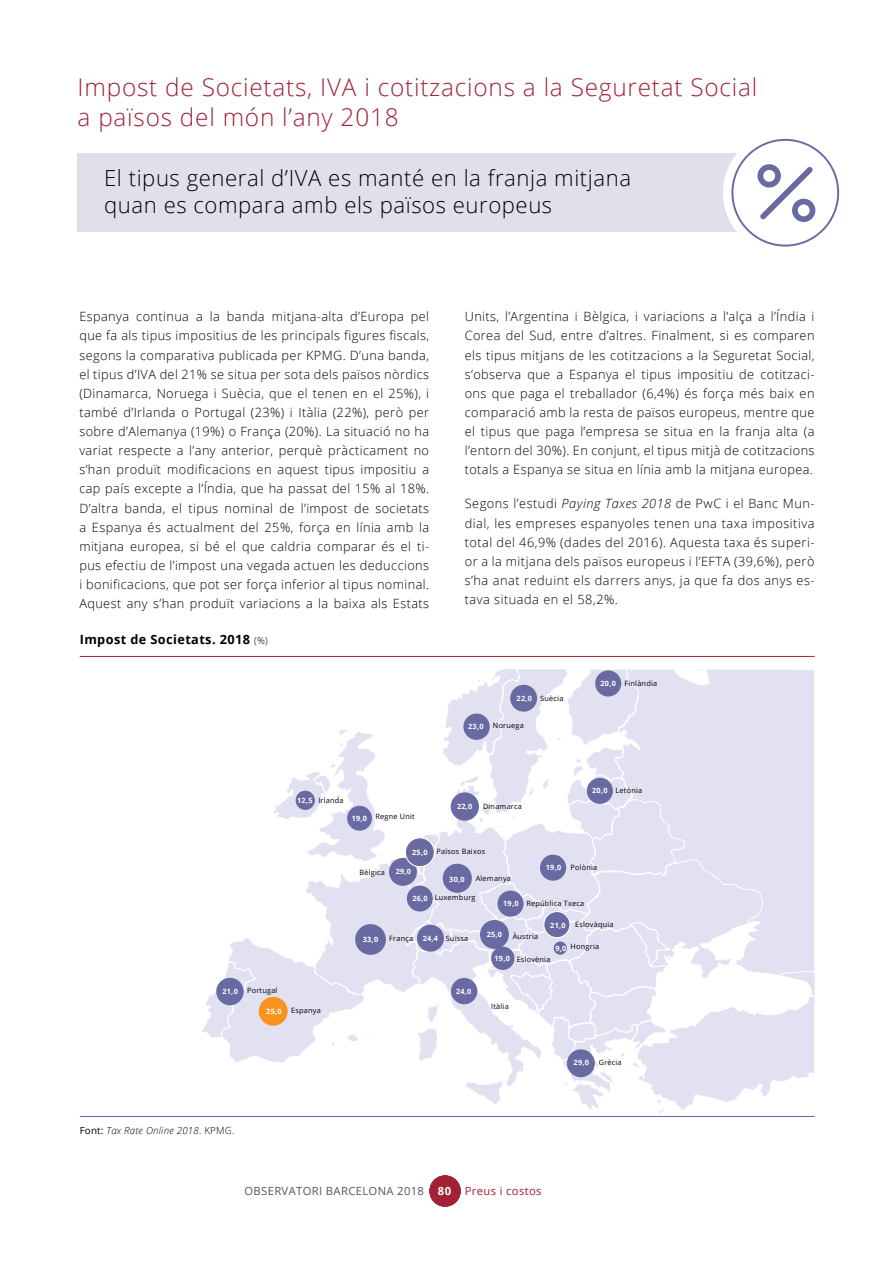
<style>
.page{position:relative;width:893px;height:1263px;background:#fff}
.page>*{position:absolute;margin:0;border:0;box-sizing:border-box;transform-origin:0 0}
.t1{font:300 24.3px/29.2px "Open Sans";letter-spacing:.03em;color:#a12236}
.t2{font:300 22.2px/26.5px "Open Sans";letter-spacing:.025em;color:#000}
.t3{font:300 12.75px/19.2px "Open Sans";letter-spacing:.03em;color:#000;text-align:justify}
.t4{font:700 12.75px "Open Sans";letter-spacing:.03em;color:#000}
.t5{font:11.25px "Open Sans";letter-spacing:.03em;color:#52555b}
.t6{font:italic 300 9.75px "Open Sans";letter-spacing:.02em;color:#000}
.t7{font:7.35px "Open Sans";letter-spacing:.03em;color:#000}
.t8{font:700 7.35px "Open Sans";letter-spacing:.03em;color:#fff}
.s1{font-style:italic}
.s2{font-weight:300;font-size:9.75px}
.s3{font-weight:700;color:#fff}
.s4{font-weight:400;font-style:normal}
.s5{font-style:normal}
.s6{color:#a12236}
</style>
<div class="page">
<div style="left:78px;top:153px;width:736px;height:79px;background:#e1dfeb"></div>
<svg style="left:727px;top:134px;width:117px;height:117px"></svg>
<div style="left:723px;top:130px;width:125px;height:125px;border:7px solid #fff;border-radius:50%"></div>
<div style="left:732px;top:140px;width:106px;height:106px;background:#fff;border-radius:50%"></div>
<div style="left:731px;top:139px;width:108px;height:108px;border:2px solid #6a6aa3;border-radius:50%"></div>
<div style="left:429px;top:1175px;width:32px;height:31px;background:#a12236;border-radius:50%"></div>
<svg style="left:757px;top:164px;width:58px;height:58px"></svg>
<svg style="left:202px;top:670px;width:612px;height:443px"></svg>
<div style="left:296px;top:791px;width:19px;height:19px;background:#6a6aa3;border-radius:50%"></div>
<div style="left:491px;top:946px;width:23px;height:24px;background:#6a6aa3;border-radius:50%"></div>
<div style="left:567px;top:1049px;width:28px;height:28px;background:#6a6aa3;border-radius:50%"></div>
<div style="left:389px;top:858px;width:28px;height:28px;background:#6a6aa3;border-radius:50%"></div>
<div style="left:443px;top:864px;width:29px;height:29px;background:#6a6aa3;border-radius:50%"></div>
<div style="left:355px;top:924px;width:31px;height:31px;background:#6a6aa3;border-radius:50%"></div>
<div style="left:259px;top:997px;width:29px;height:29px;background:#f7931e;border-radius:50%"></div>
<div style="left:480px;top:920px;width:29px;height:29px;background:#6a6aa3;border-radius:50%"></div>
<div style="left:216px;top:978px;width:28px;height:27px;background:#6a6aa3;border-radius:50%"></div>
<div style="left:451px;top:978px;width:26px;height:26px;background:#6a6aa3;border-radius:50%"></div>
<div style="left:417px;top:925px;width:27px;height:27px;background:#6a6aa3;border-radius:50%"></div>
<div style="left:451px;top:792px;width:28px;height:29px;background:#6a6aa3;border-radius:50%"></div>
<div style="left:347px;top:806px;width:25px;height:25px;background:#6a6aa3;border-radius:50%"></div>
<div style="left:540px;top:855px;width:26px;height:26px;background:#6a6aa3;border-radius:50%"></div>
<div style="left:497px;top:890px;width:27px;height:27px;background:#6a6aa3;border-radius:50%"></div>
<div style="left:554px;top:941px;width:13px;height:14px;background:#6a6aa3;border-radius:50%"></div>
<div style="left:510px;top:685px;width:27px;height:27px;background:#6a6aa3;border-radius:50%"></div>
<div style="left:463px;top:713px;width:27px;height:27px;background:#6a6aa3;border-radius:50%"></div>
<div style="left:595px;top:670px;width:26px;height:26px;background:#6a6aa3;border-radius:50%"></div>
<div style="left:587px;top:778px;width:26px;height:26px;background:#6a6aa3;border-radius:50%"></div>
<div style="left:544px;top:911px;width:26px;height:27px;background:#6a6aa3;border-radius:50%"></div>
<div style="left:543px;top:911px;width:27px;height:27px;border:1px solid #fff;border-radius:50%"></div>
<div style="left:407px;top:885px;width:26px;height:26px;background:#6a6aa3;border-radius:50%"></div>
<div style="left:405px;top:838px;width:29px;height:29px;background:#6a6aa3;border-radius:50%"></div>
<div style="left:405px;top:837px;width:30px;height:30px;border:1px solid #fff;border-radius:50%"></div>
<hr style="left:80px;top:656px;width:735px;height:1px;background:#a12236">
<hr style="left:80px;top:1116px;width:735px;height:1px;background:#6a6aa3">
<h1 class="t1" style="left:78px;top:72px;width:681px">Impost de Societats, IVA i cotitzacions a la Seguretat Social a països del món l’any 2018</h1>
<h2 class="t2" style="left:104px;top:164px;width:528px">El tipus general d’IVA es manté en la franja mitjana quan es compara amb els països europeus</h2>
<p class="t3" style="left:79px;top:307px;width:351px">Espanya continua a la banda mitjana-alta d’Europa pel que fa als tipus impositius de les principals figures fiscals, segons la comparativa publicada per KPMG. D’una banda, el tipus d’IVA del 21% se situa per sota dels països nòrdics (Dinamarca, Noruega i Suècia, que el tenen en el 25%), i també d’Irlanda o Portugal (23%) i Itàlia (22%), però per sobre d’Alemanya (19%) o França (20%). La situació no ha variat respecte a l’any anterior, perquè pràcticament no s’han produït modificacions en aquest tipus impositiu a cap país excepte a l’Índia, que ha passat del 15% al 18%.<br>D’altra banda, el tipus nominal de l’impost de societats a Espanya és actualment del 25%, força en línia amb la mitjana europea, si bé el que caldria comparar és el ti&shy;pus efectiu de l’impost una vegada actuen les deduccions i bonificacions, que pot ser força inferior al tipus nominal.<br>Aquest any s’han produït variacions a la baixa als Estats</p>
<p class="t3" style="left:465px;top:307px;width:351px">Units, l’Argentina i Bèlgica, i variacions a l’alça a l’Índia i Corea del Sud, entre d’altres. Finalment, si es comparen els tipus mitjans de les cotitzacions a la Seguretat Social, s’observa que a Espanya el tipus impositiu de cotitzaci&shy;ons que paga el treballador (6,4%) és força més baix en comparació amb la resta de països europeus, mentre que el tipus que paga l’empresa se situa en la franja alta (a l’entorn del 30%). En conjunt, el tipus mitjà de cotitzacions totals a Espanya se situa en línia amb la mitjana europea.</p>
<p class="t3" style="left:465px;top:494px;width:351px">Segons l’estudi <span class="s1">Paying Taxes 2018</span> de PwC i el Banc Mun&shy;dial, les empreses espanyoles tenen una taxa impositiva total del 46,9% (dades del 2016). Aquesta taxa és superi&shy;or a la mitjana dels països europeus i l’EFTA (39,6%), però s’ha anat reduint els darrers anys, ja que fa dos anys es&shy;tava situada en el 58,2%.</p>
<p class="t4" style="left:80px;top:631px;width:190px">Impost de Societats. 2018 <span class="s2">(%)</span></p>
<p class="t8" style="left:468px;top:721px;width:17px">23,0</p>
<p class="t8" style="left:517px;top:693px;width:17px">22,0</p>
<p class="t7" style="left:493px;top:720px;width:32px">Noruega</p>
<p class="t7" style="left:540px;top:693px;width:25px">Suècia</p>
<p class="t8" style="left:601px;top:678px;width:17px">20,0</p>
<p class="t7" style="left:624px;top:678px;width:34px">Finlàndia</p>
<p class="t7" style="left:318px;top:795px;width:27px">Irlanda</p>
<p class="t8" style="left:297px;top:795px;width:17px">12,5</p>
<p class="t8" style="left:352px;top:813px;width:17px">19,0</p>
<p class="t7" style="left:375px;top:812px;width:41px">Regne Unit</p>
<p class="t8" style="left:457px;top:801px;width:17px">22,0</p>
<p class="t7" style="left:483px;top:801px;width:40px">Dinamarca</p>
<p class="t8" style="left:592px;top:785px;width:17px">20,0</p>
<p class="t7" style="left:616px;top:785px;width:28px">Letònia</p>
<p class="t7" style="left:360px;top:867px;width:27px">Bèlgica</p>
<p class="t7" style="left:412px;top:847px;width:74px"><span class="s3">25,0</span> Països Baixos</p>
<p class="t8" style="left:396px;top:866px;width:17px">29,0</p>
<p class="t8" style="left:449px;top:874px;width:17px">30,0</p>
<p class="t7" style="left:476px;top:873px;width:37px">Alemanya</p>
<p class="t7" style="left:412px;top:893px;width:65px"><span class="s3">26,0</span> Luxemburg</p>
<p class="t8" style="left:503px;top:898px;width:17px">19,0</p>
<p class="t8" style="left:546px;top:862px;width:17px">19,0</p>
<p class="t7" style="left:570px;top:862px;width:28px">Polònia</p>
<p class="t7" style="left:526px;top:898px;width:59px">República Txeca</p>
<p class="t8" style="left:550px;top:920px;width:17px">21,0</p>
<p class="t7" style="left:575px;top:919px;width:40px">Eslovàquia</p>
<p class="t8" style="left:363px;top:934px;width:17px">33,0</p>
<p class="t7" style="left:389px;top:933px;width:25px">França</p>
<p class="t8" style="left:423px;top:933px;width:17px">24,4</p>
<p class="t7" style="left:446px;top:933px;width:24px">Suïssa</p>
<p class="t8" style="left:487px;top:929px;width:17px">25,0</p>
<p class="t7" style="left:513px;top:931px;width:27px">Àustria</p>
<p class="t7" style="left:571px;top:941px;width:30px">Hongria</p>
<p class="t8" style="left:555px;top:943px;width:12px">9,0</p>
<p class="t8" style="left:494px;top:953px;width:17px">19,0</p>
<p class="t7" style="left:517px;top:954px;width:35px">Eslovènia</p>
<p class="t7" style="left:247px;top:985px;width:32px">Portugal</p>
<p class="t8" style="left:223px;top:986px;width:17px">21,0</p>
<p class="t8" style="left:456px;top:986px;width:17px">24,0</p>
<p class="t8" style="left:266px;top:1006px;width:17px">25,0</p>
<p class="t7" style="left:291px;top:1006px;width:31px">Espanya</p>
<p class="t7" style="left:491px;top:1002px;width:19px">Itàlia</p>
<p class="t6" style="left:80px;top:1123px;width:156px"><span class="s4">Font:</span> Tax Rate Online 2018<span class="s5">. KPMG.</span></p>
<p class="t5" style="left:244px;top:1183px;width:299px">OBSERVATORI BARCELONA 2018 <span class="s3">80</span> <span class="s6">Preus i costos</span></p>
<p class="t8" style="left:574px;top:1057px;width:17px">29,0</p>
<p class="t7" style="left:599px;top:1058px;width:24px">Grècia</p>
</div>
